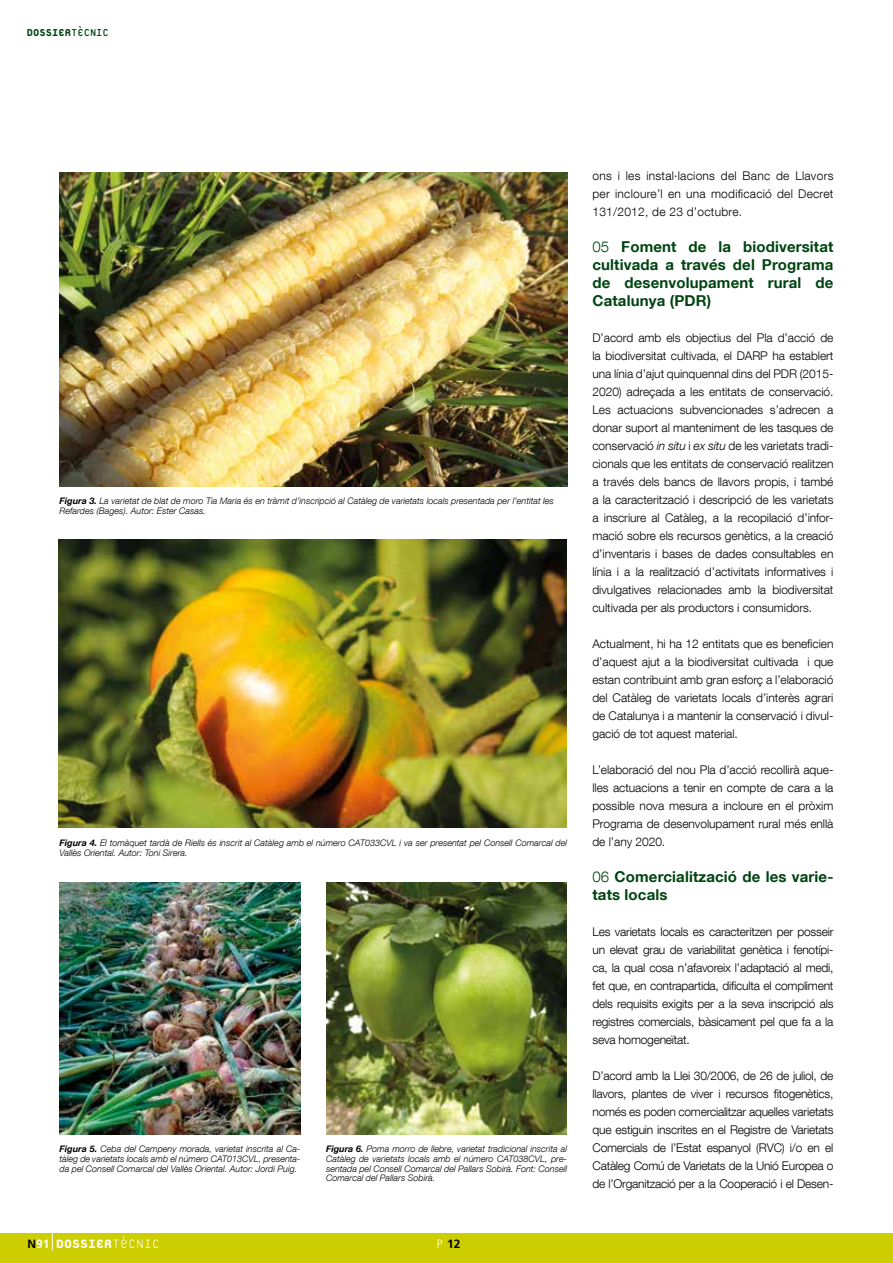
<style>
.page{position:relative;width:893px;height:1263px;background:#fff}
.page>*{position:absolute;margin:0;border:0;box-sizing:border-box;transform-origin:0 0}
.t1{font:800 18px "Platelet";color:#fff;scale:.96 1}
.t2{font:700 15px/18px "Helvetica Neue LT Com";letter-spacing:.01em;color:#041;text-align:justify}
.t3{font:800 15px "Platelet";color:#041;scale:.91 1}
.t4{font:300 12px/18px "Helvetica Neue LT Com";letter-spacing:-.005em;color:#000;text-align:justify}
.t5{font:700 12px "Frutiger LT Std";color:#000}
.t6{font:italic 300 9px/9.8px "Helvetica Neue LT Com";color:#000}
.s1{font-weight:400}
.s2{font-weight:700}
.s3{font-family:"Frutiger LT Std";font-weight:700;font-size:12px;color:#000}
.s4{font-family:"Frutiger LT Std";font-weight:700;font-size:12px}
.s5{font-weight:300}
.s6{font-style:italic}
</style>
<div class="page">
<div style="left:0;top:1233px;width:893px;height:30px;background:#cdce00"></div>
<svg style="left:437px;top:1239px;width:5px;height:9px"></svg>
<svg style="left:52px;top:1233px;width:1px;height:17px"></svg>
<svg style="left:113px;top:1236px;width:45px;height:12px"></svg>
<img style="left:60px;top:172px;width:507px;height:314px">
<img style="left:59px;top:540px;width:507px;height:288px">
<img style="left:60px;top:882px;width:240px;height:252px">
<img style="left:326px;top:882px;width:241px;height:252px">
<p class="t3" style="left:27px;top:26px;width:92px">DOSSIER<span class="s1">TÈCNIC</span></p>
<p class="t6" style="left:60px;top:496px;width:496px"><span class="s2">Figura 3.</span> La varietat de blat de moro Tia Maria és en tràmit d’inscripció al Catàleg de varietats locals presentada per l’entitat les<br>Refardes (Bages). Autor: Ester Casas.</p>
<p class="t6" style="left:60px;top:838px;width:509px"><span class="s2">Figura 4.</span> El tomàquet tardà de Riells és inscrit al Catàleg amb el número CAT033CVL i va ser presentat pel Consell Comarcal del<br>Vallès Oriental. Autor: Toni Sirera.</p>
<p class="t6" style="left:60px;top:1144px;width:243px;text-align:justify"><span class="s2">Figura 5.</span> Ceba del Campeny morada, varietat inscrita al Ca&shy;tàleg de varietats locals amb el número CAT013CVL, presenta&shy;da pel Consell Comarcal del Vallès Oriental. Autor: Jordi Puig.</p>
<p class="t6" style="left:326px;top:1144px;width:243px;text-align:justify"><span class="s2">Figura 6.</span> Poma morro de llebre, varietat tradicional inscrita al Catàleg de varietats locals amb el número CAT038CVL, pre&shy;sentada pel Consell Comarcal del Pallars Sobirà. Font: Consell Comarcal del Pallars Sobirà.</p>
<h1 class="t1" style="left:28px;top:1235px;width:89px"><span class="s3">N</span><span class="s4">91</span> DOSSIER</h1>
<p class="t5" style="left:447px;top:1237px;width:15px">12</p>
<p class="t4" style="left:592px;top:166px;width:242px">ons i les instal·lacions del Banc de Llavors per incloure’l en una modificació del Decret 131/2012, de 23 d’octubre.</p>
<p class="t2" style="left:592px;top:237px;width:242px"><span class="s5">05</span> Foment de la biodiversitat cultivada a través del Programa de desenvolupament rural de Catalunya (PDR)</p>
<p class="t4" style="left:592px;top:328px;width:242px">D’acord amb els objectius del Pla d’acció de la biodiversitat cultivada, el DARP ha establert una línia d’ajut quinquennal dins del PDR (2015- 2020) adreçada a les entitats de conservació.<br>Les actuacions subvencionades s’adrecen a donar suport al manteniment de les tasques de conservació <span class="s6">in situ</span> i <span class="s6">ex situ</span> de les varietats tradi&shy;cionals que les entitats de conservació realitzen a través dels bancs de llavors propis, i també a la caracterització i descripció de les varietats a inscriure al Catàleg, a la recopilació d’infor&shy;mació sobre els recursos genètics, a la creació d’inventaris i bases de dades consultables en línia i a la realització d’activitats informatives i divulgatives relacionades amb la biodiversitat cultivada per als productors i consumidors.</p>
<p class="t4" style="left:592px;top:634px;width:242px">Actualment, hi ha 12 entitats que es beneficien d’aquest ajut a la biodiversitat cultivada i que estan contribuint amb gran esforç a l’elaboració del Catàleg de varietats locals d’interès agrari de Catalunya i a mantenir la conservació i divul&shy;gació de tot aquest material.</p>
<p class="t4" style="left:592px;top:760px;width:242px">L’elaboració del nou Pla d’acció recollirà aque&shy;lles actuacions a tenir en compte de cara a la possible nova mesura a incloure en el pròxim Programa de desenvolupament rural més enllà de l’any 2020.</p>
<p class="t2" style="left:592px;top:867px;width:242px"><span class="s5">06</span> Comercialització de les varie&shy;tats locals</p>
<p class="t4" style="left:592px;top:922px;width:242px">Les varietats locals es caracteritzen per posseir un elevat grau de variabilitat genètica i fenotípi&shy;ca, la qual cosa n’afavoreix l’adaptació al medi, fet que, en contrapartida, dificulta el compliment dels requisits exigits per a la seva inscripció als registres comercials, bàsicament pel que fa a la seva homogeneïtat.</p>
<p class="t4" style="left:592px;top:1066px;width:242px">D’acord amb la Llei 30/2006, de 26 de juliol, de llavors, plantes de viver i recursos fitogenètics, només es poden comercialitzar aquelles varietats que estiguin inscrites en el Registre de Varietats Comercials de l’Estat espanyol (RVC) i/o en el Catàleg Comú de Varietats de la Unió Europea o de l’Organització per a la Cooperació i el Desen-</p>
</div>
